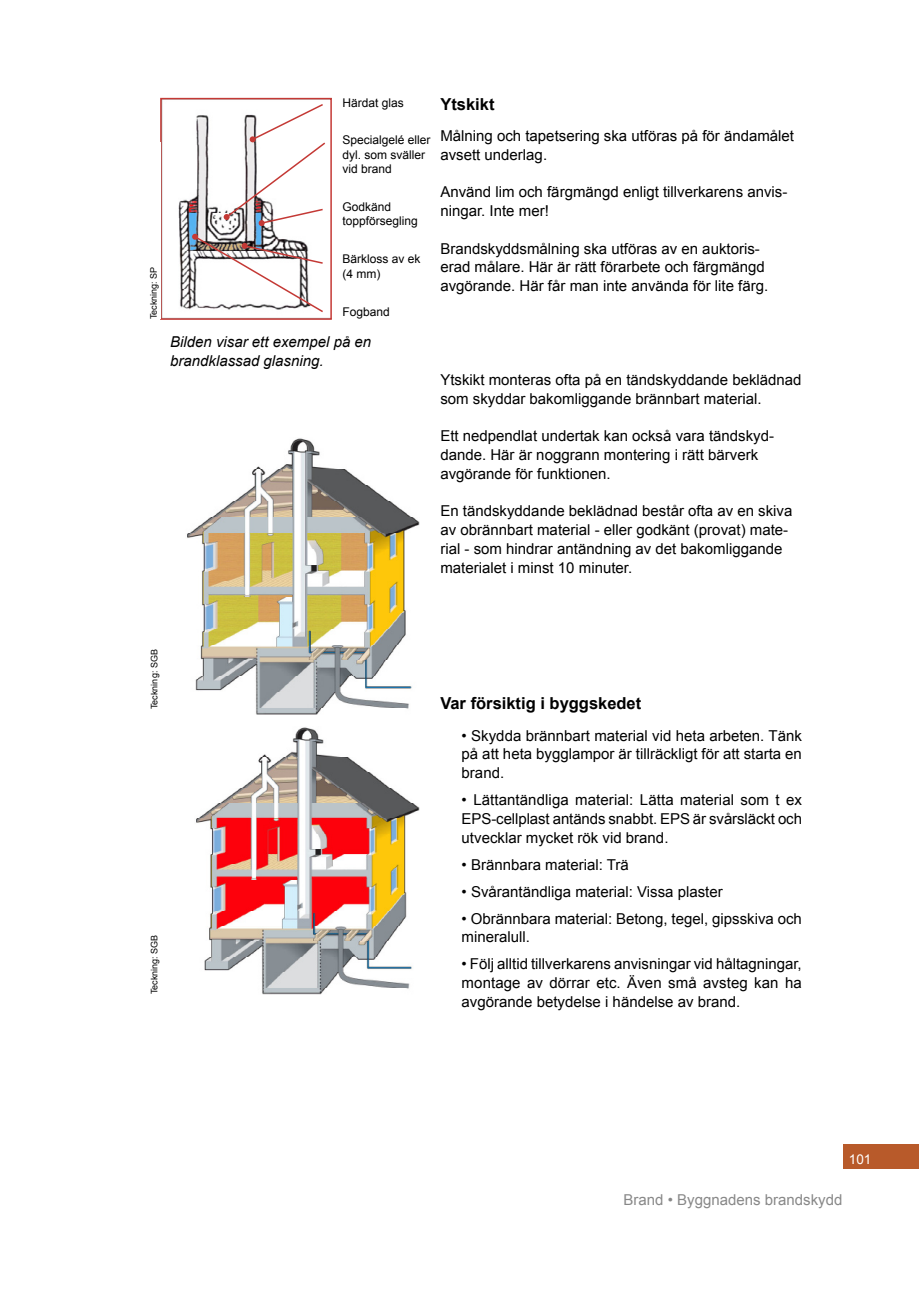
<style>
.page{position:relative;width:919px;height:1289px;background:#fff}
.page>*{position:absolute;margin:0;border:0;box-sizing:border-box;transform-origin:0 0}
.Underrubrik_1{font:700 16.5px "Arial";color:#000}
.Brödtext{font:15px/18.8px "Arial";color:#000}
.Brödtext-2{font:italic 15px/18.8px "Arial";color:#000}
.Brödtext-3{font:15px "Arial";color:#888}
.Bildtext{font:13.5px "Arial";color:#fff}
.t1{font:12px "Arial";color:#000}
.Bildtext-2{font:9px "Arial";color:#000}
</style>
<div class="page">
<div style="left:843px;top:1144px;width:75px;height:25px;background:#b85a2a"></div>
<img style="left:187px;top:438px;width:232px;height:277px">
<img style="left:196px;top:727px;width:223px;height:267px">
<img style="left:178px;top:115px;width:97px;height:195px">
<div style="left:160px;top:98px;width:172px;height:222px;border:2px solid #c43935"></div>
<div style="left:150px;top:143px;width:11px;height:176px;background:#fff"></div>
<svg style="left:224px;top:104px;width:101px;height:122px"></svg>
<svg style="left:192px;top:234px;width:131px;height:79px"></svg>
<p class="Bildtext-2" style="left:148px;top:319px;width:54px;rotate:-90deg">Teckning: SP</p>
<p class="t1" style="left:342px;top:96px;width:63px">Härdat glas</p>
<p class="t1" style="left:342px;top:133px;width:90px">Specialgelé eller</p>
<p class="t1" style="left:342px;top:148px;width:84px">dyl. som sväller</p>
<p class="t1" style="left:342px;top:162px;width:51px">vid brand</p>
<p class="t1" style="left:342px;top:200px;width:50px">Godkänd</p>
<p class="t1" style="left:342px;top:214px;width:77px">toppförsegling</p>
<p class="t1" style="left:342px;top:252px;width:80px">Bärkloss av ek</p>
<p class="t1" style="left:342px;top:267px;width:39px">(4 mm)</p>
<p class="t1" style="left:342px;top:304px;width:49px">Fogband</p>
<p class="Brödtext-2" style="left:170px;top:332px;width:202px">Bilden visar ett exempel på en brandklassad glasning.</p>
<p class="Underrubrik_1" style="left:440px;top:95px;width:56px">Ytskikt</p>
<p class="Brödtext" style="left:440px;top:126px;width:355px">Målning och tapetsering ska utföras på för ändamålet avsett underlag.</p>
<p class="Brödtext" style="left:440px;top:183px;width:348px">Använd lim och färgmängd enligt tillverkarens anvis&shy;ningar. Inte mer!</p>
<p class="Brödtext" style="left:440px;top:239px;width:329px">Brandskyddsmålning ska utföras av en auktoris&shy;erad målare. Här är rätt förarbete och färgmängd avgörande. Här får man inte använda för lite färg.</p>
<p class="Brödtext" style="left:440px;top:370px;width:363px">Ytskikt monteras ofta på en tändskyddande beklädnad som skyddar bakomliggande brännbart material.</p>
<p class="Brödtext" style="left:440px;top:426px;width:335px">Ett nedpendlat undertak kan också vara tändskyd&shy;dande. Här är noggrann montering i rätt bärverk avgörande för funktionen.</p>
<p class="Brödtext" style="left:440px;top:501px;width:353px">En tändskyddande beklädnad består ofta av en skiva av obrännbart material - eller godkänt (provat) mate&shy;rial - som hindrar antändning av det bakomliggande materialet i minst 10 minuter.</p>
<p class="Bildtext-2" style="left:149px;top:709px;width:61px;rotate:-90deg">Teckning: SGB</p>
<p class="Bildtext-2" style="left:149px;top:994px;width:61px;rotate:-90deg">Teckning: SGB</p>
<p class="Underrubrik_1" style="left:440px;top:694px;width:202px">Var försiktig i byggskedet</p>
<p class="Brödtext" style="left:461px;top:726px;width:342px;text-align:justify">• Skydda brännbart material vid heta arbeten. Tänk på att heta bygglampor är tillräckligt för att starta en brand.</p>
<p class="Brödtext" style="left:461px;top:790px;width:342px;text-align:justify">• Lättantändliga material: Lätta material som t ex EPS-cellplast antänds snabbt. EPS är svårsläckt och utvecklar mycket rök vid brand.</p>
<p class="Brödtext" style="left:461px;top:855px;width:168px">• Brännbara material: Trä</p>
<p class="Brödtext" style="left:461px;top:882px;width:262px">• Svårantändliga material: Vissa plaster</p>
<p class="Brödtext" style="left:461px;top:909px;width:342px">• Obrännbara material: Betong, tegel, gipsskiva och mineralull.</p>
<p class="Brödtext" style="left:461px;top:954px;width:341px;text-align:justify">• Följ alltid tillverkarens anvisningar vid håltagningar, montage av dörrar etc. Även små avsteg kan ha avgörande betydelse i händelse av brand.</p>
<p class="Bildtext" style="left:848px;top:1151px;width:24px">101</p>
<p class="Brödtext-3" style="left:623px;top:1190px;width:220px">Brand • Byggnadens brandskydd</p>
</div>
